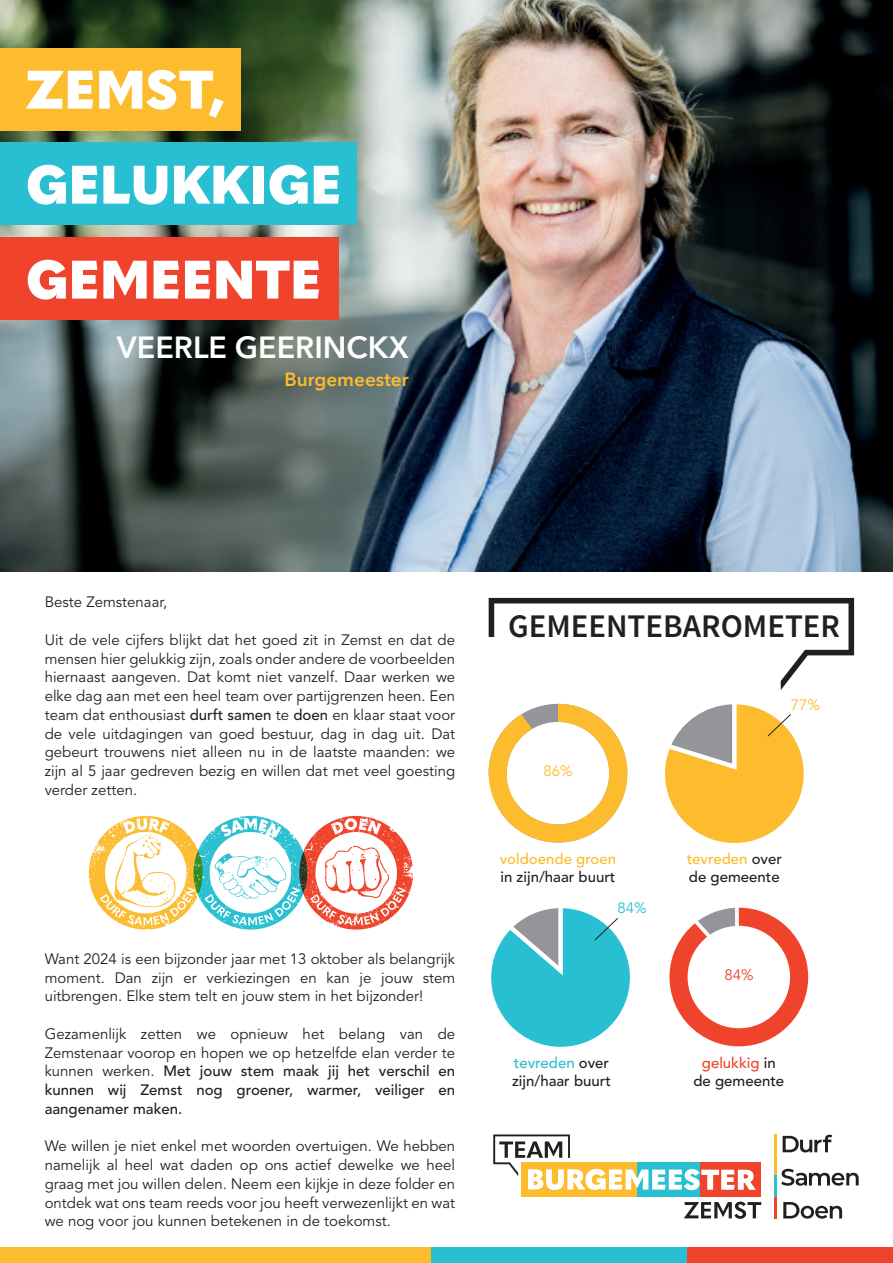
<style>
.page{position:relative;width:893px;height:1263px;background:#fff}
.page>*{position:absolute;margin:0;border:0;box-sizing:border-box;transform-origin:0 0}
.t1{font:900 53.4px/94.9px "Quasimoda";color:#fff}
.t2{font:600 33px "Source Sans Pro";color:#231f20}
.t3{font:600 30.45px "Avenir Next LT Pro";color:#fff}
.t4{font:600 18.9px "Avenir Next LT Pro";color:#fdbb2e}
.t5{font:15px/18.8px "Avenir LT Std";color:#231f20;text-align:justify}
.t6{font:500 15px/18px "Avenir LT Std";color:#231f20}
.t7{font:500 15px "Avenir LT Std";color:#fdbb2e}
.t8{font:15px "Avenir LT Std";color:#fdbb2e}
.t9{font:15px "Avenir LT Std";color:#29bfd2}
.t10{font:15px "Avenir LT Std";color:#ef442b}
.s1{font-weight:500}
.s2{color:#29bfd2}
.s3{color:#fdbb2e}
.s4{color:#ef442b}
</style>
<div class="page">
<img style="left:0;top:0;width:893px;height:571px">
<div style="left:0;top:48px;width:241px;height:82px;background:#fdbb2e"></div>
<div style="left:0;top:143px;width:357px;height:82px;background:#29bfd2"></div>
<div style="left:0;top:237px;width:339px;height:83px;background:#ef442b"></div>
<svg style="left:489px;top:598px;width:365px;height:92px"></svg>
<svg style="left:89px;top:816px;width:324px;height:113px"></svg>
<svg style="left:665px;top:704px;width:139px;height:139px"></svg>
<svg style="left:488px;top:703px;width:140px;height:140px"></svg>
<svg style="left:491px;top:908px;width:139px;height:139px"></svg>
<svg style="left:669px;top:907px;width:140px;height:140px"></svg>
<svg style="left:783px;top:1135px;width:49px;height:17px"></svg>
<svg style="left:781px;top:1169px;width:78px;height:17px"></svg>
<svg style="left:783px;top:1202px;width:59px;height:16px"></svg>
<hr style="left:774px;top:1134px;width:2px;height:43px;background:#fdbb2e">
<hr style="left:774px;top:1175px;width:2px;height:22px;background:#29bfd2">
<hr style="left:774px;top:1197px;width:2px;height:21px;background:#ef442b">
<div style="left:521px;top:1162px;width:120px;height:35px;background:#fdbb2e"></div>
<div style="left:637px;top:1162px;width:64px;height:35px;background:#29bfd2"></div>
<div style="left:700px;top:1162px;width:61px;height:35px;background:#ef442b"></div>
<svg style="left:493px;top:1134px;width:262px;height:56px"></svg>
<svg style="left:684px;top:1201px;width:77px;height:18px"></svg>
<div style="left:0;top:1247px;width:448px;height:16px;background:#fdbb2e"></div>
<div style="left:431px;top:1247px;width:256px;height:16px;background:#29bfd2"></div>
<div style="left:687px;top:1247px;width:206px;height:16px;background:#ef442b"></div>
<h1 class="t1" style="left:26px;top:39px;width:318px">ZEMST,<br>GELUKKIGE<br>GEMEENTE</h1>
<h3 class="t3" style="left:117px;top:329px;width:293px">VEERLE GEERINCKX</h3>
<p class="t4" style="left:284px;top:368px;width:126px">Burgemeester</p>
<p class="t5" style="left:45px;top:593px;width:124px">Beste Zemstenaar,</p>
<p class="t5" style="left:45px;top:631px;width:412px">Uit de vele cijfers blijkt dat het goed zit in Zemst en dat de mensen hier gelukkig zijn, zoals onder andere de voorbeelden hiernaast aangeven. Dat komt niet vanzelf. Daar werken we elke dag aan met een heel team over partijgrenzen heen. Een team dat enthousiast <span class="s1">durft samen</span> te <span class="s1">doen</span> en klaar staat voor de vele uitdagingen van goed bestuur, dag in dag uit. Dat gebeurt trouwens niet alleen nu in de laatste maanden: we zijn al 5 jaar gedreven bezig en willen dat met veel goesting verder zetten.</p>
<p class="t5" style="left:45px;top:950px;width:412px">Want 2024 is een bijzonder jaar met 13 oktober als belangrijk moment. Dan zijn er verkiezingen en kan je jouw stem uitbrengen. Elke stem telt en jouw stem in het bijzonder!</p>
<p class="t5" style="left:45px;top:1025px;width:412px">Gezamenlijk zetten we opnieuw het belang van de Zemstenaar voorop en hopen we op hetzelfde elan verder te kunnen werken. <span class="s1">Met jouw stem maak jij het verschil en kunnen wij Zemst nog groener, warmer, veiliger en aangenamer maken.</span></p>
<p class="t5" style="left:45px;top:1137px;width:412px">We willen je niet enkel met woorden overtuigen. We hebben namelijk al heel wat daden op ons actief dewelke we heel graag met jou willen delen. Neem een kijkje in deze folder en ontdek wat ons team reeds voor jou heeft verwezenlijkt en wat we nog voor jou kunnen betekenen in de toekomst.</p>
<h2 class="t2" style="left:508px;top:605px;width:334px">GEMEENTEBAROMETER</h2>
<p class="t8" style="left:543px;top:763px;width:31px">86%</p>
<p class="t7" style="left:500px;top:850px;width:118px">voldoende groen</p>
<p class="t6" style="left:500px;top:869px;width:117px">in zijn/haar buurt</p>
<p class="t9" style="left:617px;top:899px;width:31px">84%</p>
<p class="t6" style="left:512px;top:1054px;width:100px"><span class="s2">tevreden</span> over zijn/haar buurt</p>
<p class="t8" style="left:791px;top:696px;width:31px">77%</p>
<p class="t6" style="left:687px;top:851px;width:97px"><span class="s3">tevreden</span> over de gemeente</p>
<p class="t10" style="left:724px;top:966px;width:31px">84%</p>
<p class="t6" style="left:693px;top:1054px;width:92px;text-align:center"><span class="s4">gelukkig</span> in de gemeente</p>
</div>
